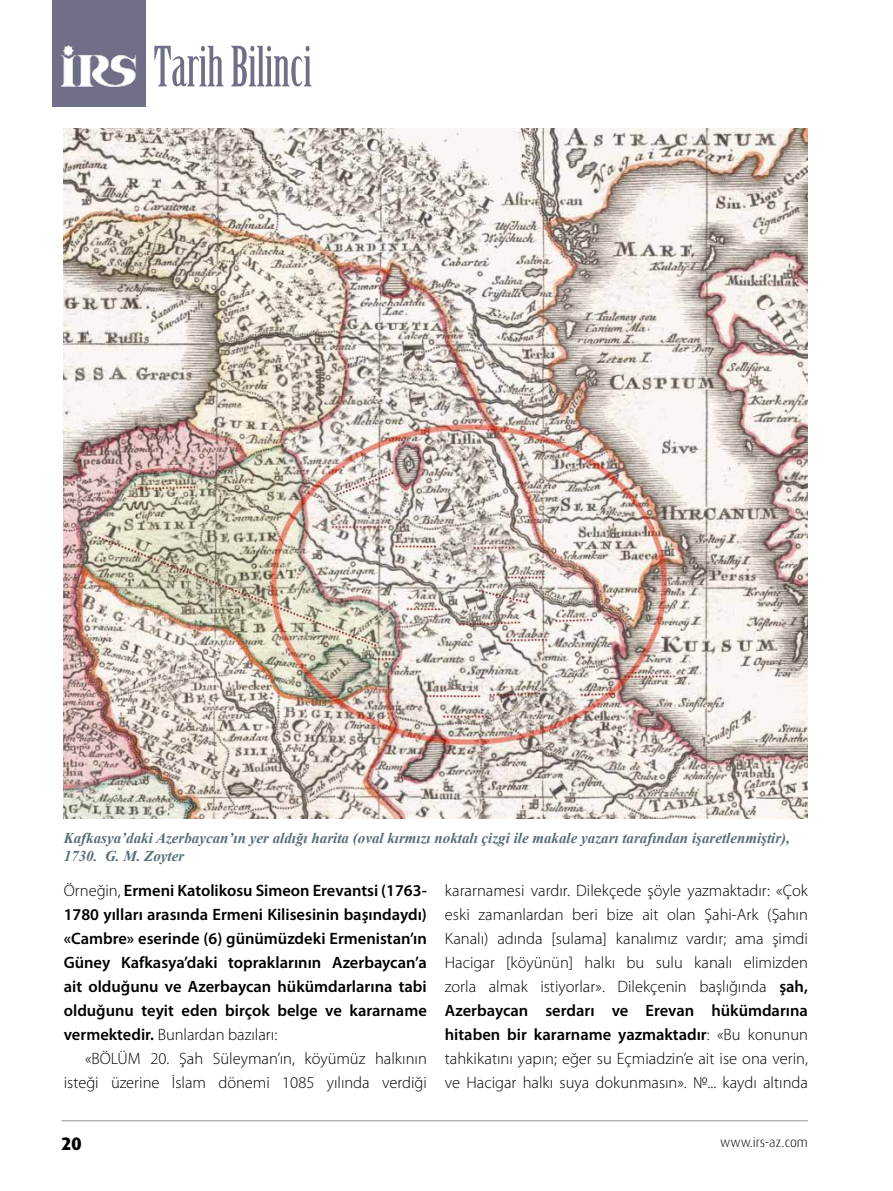
<style>
.page{position:relative;width:893px;height:1191px;background:#fff}
.page>*{position:absolute;margin:0;border:0;box-sizing:border-box;transform-origin:0 0}
.t1{font:54.15px "Birch Std";color:#6f6f87}
.t2{font:800 18px "Dax Pro";color:#000}
.t3{font:300 16.5px/24px "Myriad Pro";color:#000;text-align:right}
.t4{font:600 16.5px/24px "Myriad Pro";color:#000;text-align:justify}
.t5{font:italic 700 15px/18px "Times New Roman";color:#566d78}
.t6{font:300 13.5px "Dax Pro";color:#000}
.s1{font-weight:300}
.s2{font-weight:600}
</style>
<div class="page">
<hr style="left:62px;top:1120px;width:746px;height:1px;background:#909090">
<img style="left:64px;top:128px;width:744px;height:690px">
<div style="left:52px;top:0;width:94px;height:106px;background:#6f6f87"></div>
<img style="left:60px;top:45px;width:76px;height:41px">
<h1 class="t1" style="left:154px;top:36px;width:160px">Tarih Bilinci</h1>
<p class="t5" style="left:64px;top:828px;width:728px">Kafkasya’daki Azerbaycan’ın yer aldığı harita (oval kırmızı noktalı çizgi ile makale yazarı tarafından işaretlenmiştir),<br>1730. G. М. Zoyter</p>
<p class="t4" style="left:64px;top:878px;width:365px"><span class="s1">Örneğin,</span> Ermeni Katolikosu Simeon Erevantsi (1763- 1780 yılları arasında Ermeni Kilisesinin başındaydı) «Cambre» eserinde (6) günümüzdeki Ermenistan’ın Güney Kafkasya’daki topraklarının Azerbaycan’a ait olduğunu ve Azerbaycan hükümdarlarına tabi olduğunu teyit eden birçok belge ve kararname vermektedir. <span class="s1">Bunlardan bazıları:</span></p>
<p class="t3" style="left:64px;top:1046px;width:365px">«BÖLÜM 20. Şah Süleyman’ın, köyümüz halkının isteği üzerine İslam dönemi 1085 yılında verdiği</p>
<p class="t3" style="left:445px;top:878px;width:365px;text-align:justify">kararnamesi vardır. Dilekçede şöyle yazmaktadır: «Çok eski zamanlardan beri bize ait olan Şahi-Ark (Şahın Kanalı) adında [sulama] kanalımız vardır; ama şimdi Hacigar [köyünün] halkı bu sulu kanalı elimizden zorla almak istiyorlar». Dilekçenin başlığında <span class="s2">şah, Azerbaycan serdarı ve Erevan hükümdarına hitaben bir kararname yazmaktadır</span>: «Bu konunun tahkikatını yapın; eğer su Eçmiadzin’e ait ise ona verin, ve Hacigar halkı suya dokunmasın». №... kaydı altında</p>
<p class="t2" style="left:62px;top:1131px;width:22px">20</p>
<p class="t6" style="left:720px;top:1133px;width:89px">www.irs-az.com</p>
</div>
